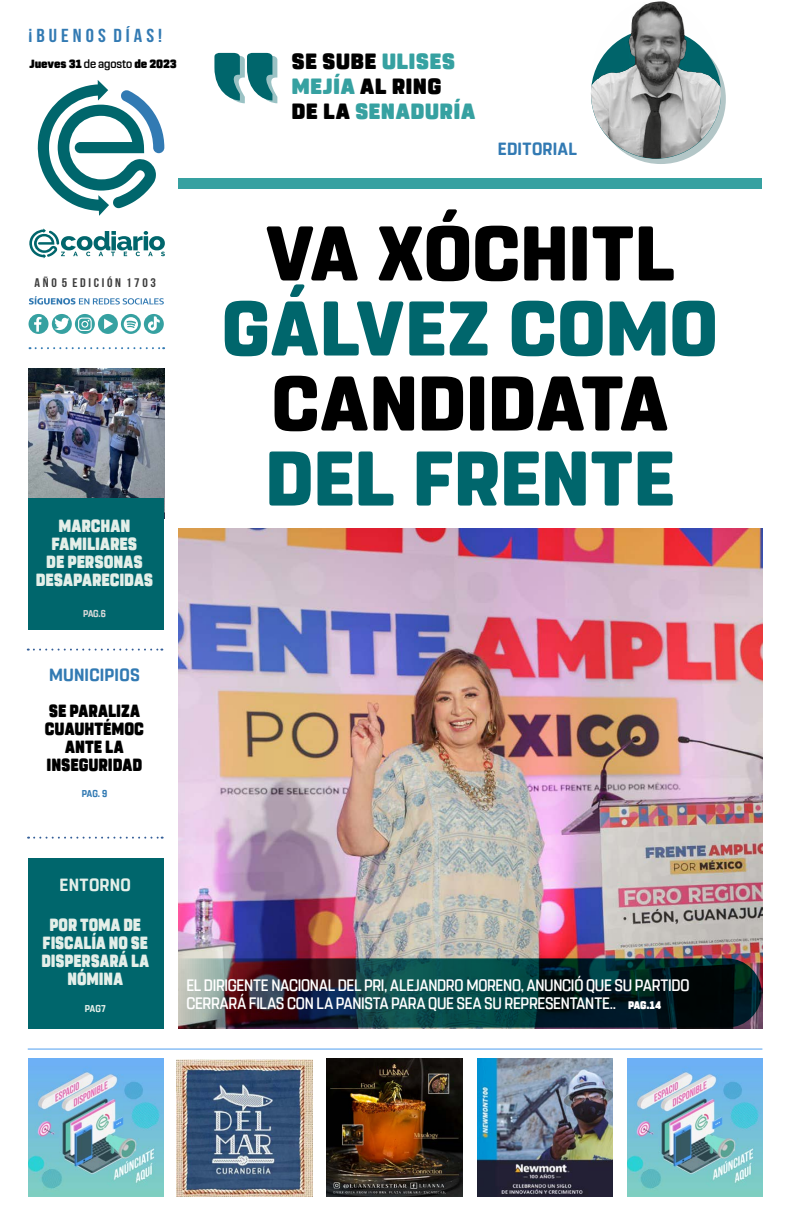
<style>
.page{position:relative;width:791px;height:1225px;background:#fff}
.page>*{position:absolute;margin:0;border:0;box-sizing:border-box;transform-origin:0 0}
.t1{font:800 77px "Rohn Rounded";letter-spacing:.005em;color:#00666c}
.t2{font:800 77px "Rohn Rounded";letter-spacing:-.005em;color:#000}
.t3{font:900 22px/25px "Rohn Rounded";letter-spacing:.01em;color:#36a1a1}
.t4{font:18.8px "Bebas Neue";color:#327ab3;scale:1.1 1}
.t5{font:900 17.6px/18px "Rohn Rounded";color:#e4efe9;text-align:center;scale:.87 1}
.t6{font:900 17.6px/18px "Rohn Rounded";color:#e4efe9;text-align:center;scale:.85 1}
.t7{font:900 17.6px/18px "Rohn Rounded";color:#000;text-align:center;scale:.87 1}
.t8{font:700 17.6px "Rohn Rounded";letter-spacing:.015em;color:#327ab3;scale:.95 1}
.t9{font:700 17.6px "Rohn Rounded";letter-spacing:.015em;color:#e4efe9;scale:.95 1}
.t10{font:500 16.5px/18px "Rohn Rounded";letter-spacing:-.015em;color:#fff;scale:.91 1}
.t11{font:12.5px "Bebas Neue";color:#3d3d3d;scale:1.1 1}
.t12{font:900 11.8px "Rohn Rounded";letter-spacing:-.01em;color:#000}
.t13{font:700 9.9px "Rohn Rounded";color:#d9d9d9;scale:.9 1}
.t14{font:700 9.9px "Rohn Rounded";color:#327ab3;scale:.91 1}
.t15{font:700 9.9px "Rohn Rounded";color:#e4efe9;scale:.91 1}
.s1{font-weight:500}
.s2{color:#000}
.s3{font-weight:900;font-size:11px}
</style>
<div class="page">
<img style="left:178px;top:528px;width:585px;height:500px">
<hr style="left:28px;top:1048px;width:734px;height:1px;background:#4f9ef0">
<img style="left:477px;top:1058px;width:136px;height:138px">
<img style="left:28px;top:1058px;width:135px;height:138px">
<img style="left:628px;top:1058px;width:135px;height:138px">
<img style="left:327px;top:1058px;width:136px;height:138px">
<img style="left:177px;top:1059px;width:135px;height:137px">
<img style="left:28px;top:368px;width:136px;height:130px">
<div style="left:28px;top:498px;width:136px;height:132px;background:#00666c"></div>
<div style="left:28px;top:858px;width:136px;height:170px;background:#00666c"></div>
<svg style="left:596px;top:34px;width:130px;height:130px"></svg>
<svg style="left:29px;top:228px;width:136px;height:30px"></svg>
<svg style="left:37px;top:80px;width:127px;height:136px"></svg>
<div style="left:179px;top:178px;width:583px;height:10px;background:#36a1a1"></div>
<svg style="left:29px;top:296px;width:135px;height:8px"></svg>
<svg style="left:30px;top:347px;width:134px;height:2px"></svg>
<div style="left:29px;top:314px;width:20px;height:20px;background:#36a1a1;border-radius:50%"></div>
<svg style="left:34px;top:317px;width:8px;height:15px"></svg>
<svg style="left:52px;top:314px;width:20px;height:20px"></svg>
<svg style="left:54px;top:318px;width:15px;height:12px"></svg>
<svg style="left:75px;top:314px;width:20px;height:20px"></svg>
<svg style="left:78px;top:317px;width:14px;height:14px"></svg>
<div style="left:98px;top:314px;width:20px;height:20px;background:#36a1a1;border-radius:50%"></div>
<svg style="left:121px;top:314px;width:20px;height:20px"></svg>
<div style="left:144px;top:314px;width:20px;height:20px;background:#36a1a1;border-radius:50%"></div>
<svg style="left:104px;top:318px;width:9px;height:11px"></svg>
<svg style="left:124px;top:317px;width:14px;height:14px"></svg>
<svg style="left:148px;top:316px;width:12px;height:15px"></svg>
<svg style="left:214px;top:53px;width:63px;height:50px"></svg>
<img style="left:591px;top:1px;width:130px;height:157px">
<svg style="left:28px;top:648px;width:134px;height:2px"></svg>
<svg style="left:28px;top:836px;width:135px;height:2px"></svg>
<svg style="left:178px;top:958px;width:583px;height:69px;background:#1d353a"></svg>
<p class="t4" style="left:29px;top:26px;width:123px">¡ B U E N O S D Í A S !</p>
<p class="t12" style="left:30px;top:57px;width:149px">Jueves 31 <span class="s1">de agosto</span> de 2023</p>
<p class="t11" style="left:35px;top:276px;width:112px">A Ñ O 5 E D I C I Ó N 1 7 0 3</p>
<p class="t5" style="left:36px;top:517px;width:137px">MARCHAN<br>FAMILIARES<br>DE PERSONAS<br>DESAPARECIDAS</p>
<p class="t13" style="left:83px;top:608px;width:27px">PAG.6</p>
<p class="t8" style="left:49px;top:665px;width:97px">MUNICIPIOS</p>
<p class="t7" style="left:45px;top:701px;width:116px">SE PARALIZA<br>CUAUHTÉMOC<br>ANTE LA<br>INSEGURIDAD</p>
<p class="t14" style="left:82px;top:787px;width:30px">PAG. 9</p>
<h2 class="t3" style="left:292px;top:49px;width:185px"><span class="s2">SE SUBE</span> ULISES<br>MEJÍA <span class="s2">AL RING<br>DE LA</span> SENADURÍA</h2>
<p class="t8" style="left:498px;top:139px;width:84px">EDITORIAL</p>
<h1 class="t2" style="left:265px;top:209px;width:410px">VA XÓCHITL</h1>
<h1 class="t1" style="left:222px;top:284px;width:498px">GÁLVEZ COMO</h1>
<h1 class="t2" style="left:271px;top:359px;width:398px">CANDIDATA</h1>
<h1 class="t1" style="left:265px;top:434px;width:411px">DEL FRENTE</h1>
<p class="t9" style="left:60px;top:874px;width:76px">ENTORNO</p>
<p class="t6" style="left:41px;top:915px;width:128px">POR TOMA DE<br>FISCALÍA NO SE<br>DISPERSARÁ LA<br>NÓMINA</p>
<p class="t15" style="left:85px;top:1002px;width:25px">PAG7</p>
<p class="t10" style="left:186px;top:976px;width:554px">EL DIRIGENTE NACIONAL DEL PRI, ALEJANDRO MORENO, ANUNCIÓ QUE SU PARTIDO<br>CERRARÁ FILAS CON LA PANISTA PARA QUE SEA SU REPRESENTANTE.. <span class="s3">PAG.14</span></p>
</div>
